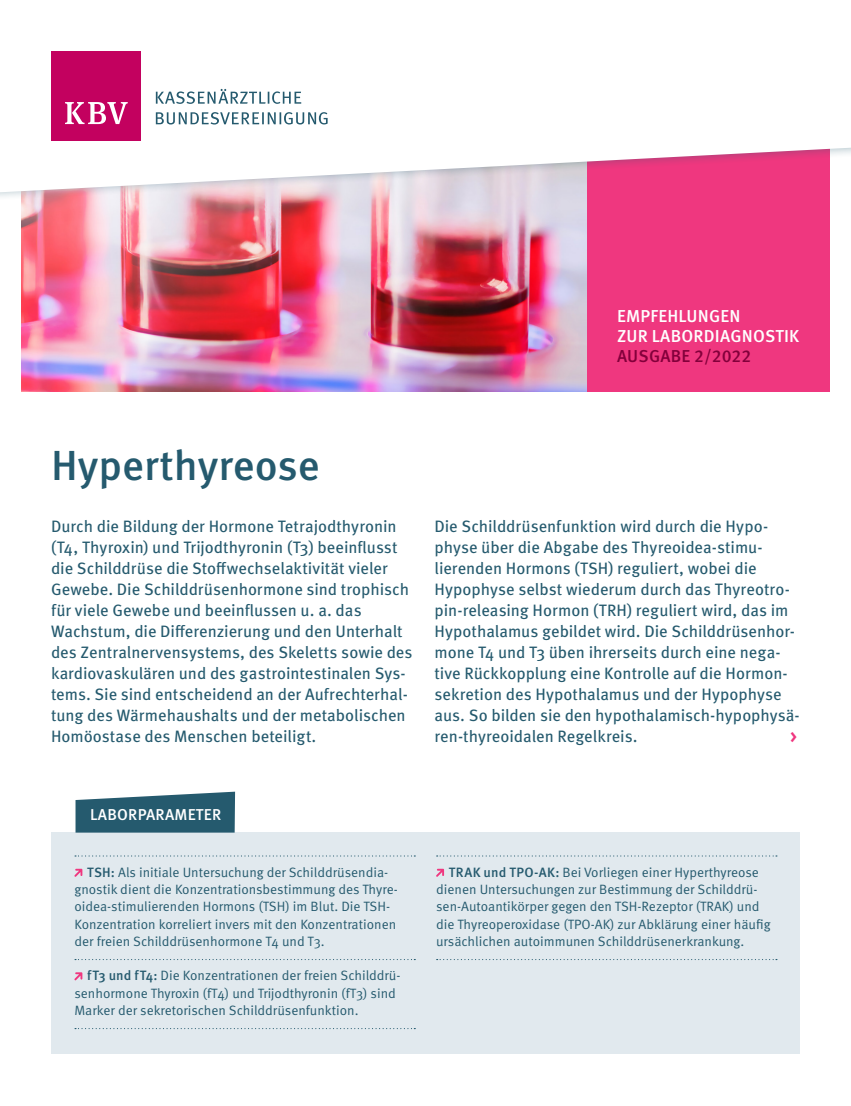
<style>
.page{position:relative;width:851px;height:1106px;background:#fff}
.page>*{position:absolute;margin:0;border:0;box-sizing:border-box;transform-origin:0 0}
.Titelheadline__LDP{font:500 42px "Meta Pro";color:#255a6e}
.t1{font:500 17.25px "Meta Pro";letter-spacing:.015em;color:#fff}
.t2{font:500 17.25px "Meta Pro";letter-spacing:.015em;color:#83003b}
.Einleitung__LDP{font:16.5px/21px "Meta Pro";letter-spacing:-.005em;color:#255a6e}
.Einleitung__LDP-2{font:700 16.5px "Meta Pro";color:#ef377f}
.t3{font:500 15.75px "Meta Pro";letter-spacing:.015em;color:#fff}
.Fließtext__LDP{font:13.5px/17.2px "Meta Pro";color:#255a6e}
.s1{font-weight:500}
</style>
<div class="page">
<div style="left:51px;top:832px;width:748px;height:221px;background:#e1e9ee"></div>
<svg style="left:75px;top:855px;width:340px;height:1px"></svg>
<svg style="left:75px;top:959px;width:340px;height:1px"></svg>
<svg style="left:75px;top:1028px;width:340px;height:1px"></svg>
<svg style="left:74px;top:868px;width:8px;height:8px"></svg>
<svg style="left:74px;top:972px;width:8px;height:8px"></svg>
<svg style="left:436px;top:855px;width:340px;height:1px"></svg>
<svg style="left:436px;top:959px;width:340px;height:1px"></svg>
<svg style="left:436px;top:868px;width:8px;height:8px"></svg>
<div style="left:22px;top:6px;width:807px;height:386px;background:#ef377f"></div>
<img style="left:22px;top:204px;width:564px;height:188px">
<svg style="left:0;top:192px;width:830px;height:12px"></svg>
<svg style="left:10px;top:6px;width:840px;height:186px;background:#fbeff4"></svg>
<div style="left:51px;top:51px;width:90px;height:90px;background:#c3015f"></div>
<svg style="left:65px;top:102px;width:63px;height:22px"></svg>
<svg style="left:156px;top:112px;width:171px;height:12px;background:#b3c5cc"></svg>
<svg style="left:156px;top:89px;width:145px;height:15px;background:#c2d1d6"></svg>
<svg style="left:75px;top:791px;width:160px;height:42px;background:#406e80"></svg>
<p class="Titelheadline__LDP" style="left:51px;top:439px;width:270px">Hyperthyreose</p>
<p class="t1" style="left:617px;top:305px;width:125px">EMPFEHLUNGEN</p>
<p class="t1" style="left:617px;top:325px;width:184px">ZUR LABORDIAGNOSTIK</p>
<p class="t2" style="left:617px;top:345px;width:135px">AUSGABE 2/2022</p>
<p class="Einleitung__LDP" style="left:51px;top:516px;width:363px">Durch die Bildung der Hormone Tetrajodthyronin (T4, Thyroxin) und Trijodthyronin (T3) beeinflusst die Schilddrüse die Stoffwechselaktivität vieler Gewebe. Die Schilddrüsenhormone sind trophisch für viele Gewebe und beeinflussen u. a. das Wachstum, die Differenzierung und den Unterhalt des Zentralnervensystems, des Skeletts sowie des kardiovaskulären und des gastrointestinalen Sys&shy;tems. Sie sind entscheidend an der Aufrechterhal&shy;tung des Wärmehaushalts und der metabolischen Homöostase des Menschen beteiligt.</p>
<p class="Einleitung__LDP" style="left:434px;top:516px;width:367px">Die Schilddrüsenfunktion wird durch die Hypo&shy;physe über die Abgabe des Thyreoidea-stimu&shy;lierenden Hormons (TSH) reguliert, wobei die Hypophyse selbst wiederum durch das Thyreotro&shy;pin-releasing Hormon (TRH) reguliert wird, das im Hypothalamus gebildet wird. Die Schilddrüsenhor&shy;mone T4 und T3 üben ihrerseits durch eine nega&shy;tive Rückkopplung eine Kontrolle auf die Hormon&shy;sekretion des Hypothalamus und der Hypophyse aus. So bilden sie den hypothalamisch-hypophysä&shy;ren-thyreoidalen Regelkreis.</p>
<p class="Einleitung__LDP-2" style="left:790px;top:725px;width:8px">&gt;</p>
<p class="t3" style="left:90px;top:804px;width:132px">LABORPARAMETER</p>
<p class="Fließtext__LDP" style="left:74px;top:864px;width:325px;text-indent:13px"><span class="s1">TSH:</span> Als initiale Untersuchung der Schilddrüsendia&shy;gnostik dient die Konzentrationsbestimmung des Thyre&shy;oidea-stimulierenden Hormons (TSH) im Blut. Die TSH-Konzentration korreliert invers mit den Konzentrationen der freien Schilddrüsenhormone T4 und T3.</p>
<p class="Fließtext__LDP" style="left:74px;top:967px;width:327px;text-indent:13px"><span class="s1">fT3 und fT4:</span> Die Konzentrationen der freien Schilddrü&shy;senhormone Thyroxin (fT4) und Trijodthyronin (fT3) sind<br>Marker der sekretorischen Schilddrüsenfunktion.</p>
<p class="Fließtext__LDP" style="left:436px;top:864px;width:336px;text-indent:13px"><span class="s1">TRAK und TPO-AK:</span> Bei Vorliegen einer Hyperthyreose dienen Untersuchungen zur Bestimmung der Schilddrü&shy;sen-Autoantikörper gegen den TSH-Rezeptor (TRAK) und die Thyreoperoxidase (TPO-AK) zur Abklärung einer häufig ursächlichen autoimmunen Schilddrüsenerkrankung.</p>
</div>
